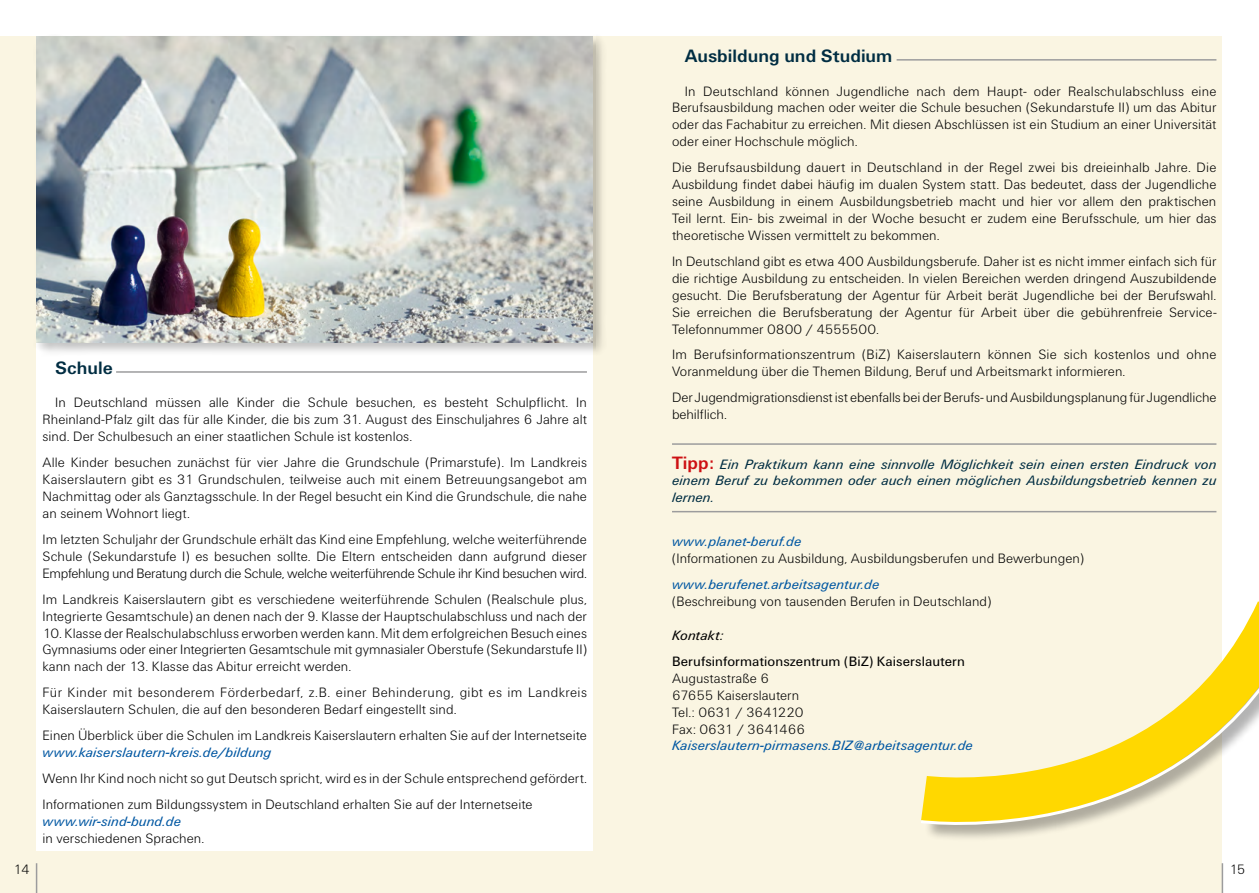
<style>
.page{position:relative;width:1259px;height:893px;background:#fff}
.page>*{position:absolute;margin:0;border:0;box-sizing:border-box;transform-origin:0 0}
.t1{font:700 18.6px "Unitus T";color:#002d42}
.t2{font:300 14.1px/17px "Unitus T";letter-spacing:.005em;color:#000;text-align:justify}
.t3{font:italic 14.1px "Unitus T";letter-spacing:.01em;color:#0057a2}
.t4{font:italic 14.1px/17px "Unitus T";letter-spacing:.01em;color:#002d42;text-align:justify}
.t5{font:14.1px "Unitus T";letter-spacing:.005em;color:#000}
.t6{font:italic 14.1px "Unitus T";letter-spacing:.01em;color:#000}
.s1{font-weight:700;font-style:normal;font-size:18.6px;color:#cd1013}
</style>
<div class="page">
<div style="left:629px;top:37px;width:593px;height:856px;background:#faf5e2"></div>
<div style="left:0;top:37px;width:629px;height:856px;background:#faf5e2"></div>
<div style="left:37px;top:28px;width:556px;height:822px;background:#fff"></div>
<hr style="left:36px;top:863px;width:1px;height:30px;background:#9c9c9d">
<hr style="left:1221px;top:863px;width:2px;height:30px;background:#9c9c9d">
<div style="left:33px;top:34px;width:574px;height:322px;background:#000;opacity:.25"></div>
<img style="left:36px;top:37px;width:557px;height:305px">
<svg style="left:921px;top:617px;width:338px;height:221px"></svg>
<hr style="left:116px;top:371px;width:471px;height:2px;background:#9c9c9d">
<hr style="left:896px;top:59px;width:320px;height:2px;background:#9c9c9d">
<hr style="left:672px;top:443px;width:544px;height:2px;background:#9c9c9d">
<hr style="left:672px;top:511px;width:544px;height:1px;background:#9c9c9d">
<h1 class="t1" style="left:55px;top:357px;width:59px">Schule</h1>
<p class="t2" style="left:43px;top:394px;width:546px;text-indent:13px">In Deutschland müssen alle Kinder die Schule besuchen, es besteht Schulpflicht. In Rheinland-Pfalz gilt das für alle Kinder, die bis zum 31. August des Einschuljahres 6 Jahre alt sind. Der Schulbesuch an einer staatlichen Schule ist kostenlos.</p>
<p class="t2" style="left:43px;top:454px;width:546px">Alle Kinder besuchen zunächst für vier Jahre die Grundschule (Primarstufe). Im Landkreis Kaiserslautern gibt es 31 Grundschulen, teilweise auch mit einem Betreuungsangebot am Nachmittag oder als Ganztagsschule. In der Regel besucht ein Kind die Grundschule, die nahe an seinem Wohnort liegt.</p>
<p class="t2" style="left:43px;top:530px;width:546px">Im letzten Schuljahr der Grundschule erhält das Kind eine Empfehlung, welche weiterführende Schule (Sekundarstufe I) es besuchen sollte. Die Eltern entscheiden dann aufgrund dieser Empfehlung und Beratung durch die Schule, welche weiterführende Schule ihr Kind besuchen wird.</p>
<p class="t2" style="left:43px;top:590px;width:546px">Im Landkreis Kaiserslautern gibt es verschiedene weiterführende Schulen (Realschule plus,<br>Integrierte Gesamtschule) an denen nach der 9. Klasse der Hauptschulabschluss und nach der</p>
<p class="t2" style="left:43px;top:624px;width:546px">10. Klasse der Realschulabschluss erworben werden kann. Mit dem erfolgreichen Besuch eines Gymnasiums oder einer Integrierten Gesamtschule mit gymnasialer Oberstufe (Sekundarstufe II) kann nach der 13. Klasse das Abitur erreicht werden.</p>
<p class="t2" style="left:43px;top:684px;width:546px">Für Kinder mit besonderem Förderbedarf, z.B. einer Behinderung, gibt es im Landkreis<br>Kaiserslautern Schulen, die auf den besonderen Bedarf eingestellt sind.</p>
<p class="t2" style="left:43px;top:727px;width:546px">Einen Überblick über die Schulen im Landkreis Kaiserslautern erhalten Sie auf der Internetseite</p>
<p class="t3" style="left:43px;top:744px;width:230px">www.kaiserslautern-kreis.de/bildung</p>
<p class="t2" style="left:43px;top:765px;width:546px;line-height:26px">Wenn Ihr Kind noch nicht so gut Deutsch spricht, wird es in der Schule entsprechend gefördert.<br>Informationen zum Bildungssystem in Deutschland erhalten Sie auf der Internetseite</p>
<p class="t3" style="left:43px;top:813px;width:140px">www.wir-sind-bund.de</p>
<p class="t2" style="left:43px;top:829px;width:163px">in verschiedenen Sprachen.</p>
<h1 class="t1" style="left:685px;top:45px;width:209px">Ausbildung und Studium</h1>
<p class="t2" style="left:672px;top:82px;width:546px;text-indent:13px">In Deutschland können Jugendliche nach dem Haupt- oder Realschulabschluss eine Berufsausbildung machen oder weiter die Schule besuchen (Sekundarstufe II) um das Abitur oder das Fachabitur zu erreichen. Mit diesen Abschlüssen ist ein Studium an einer Universität oder einer Hochschule möglich.</p>
<p class="t2" style="left:672px;top:159px;width:546px">Die Berufsausbildung dauert in Deutschland in der Regel zwei bis dreieinhalb Jahre. Die Ausbildung findet dabei häufig im dualen System statt. Das bedeutet, dass der Jugendliche seine Ausbildung in einem Ausbildungsbetrieb macht und hier vor allem den praktischen Teil lernt. Ein- bis zweimal in der Woche besucht er zudem eine Berufsschule, um hier das theoretische Wissen vermittelt zu bekommen.</p>
<p class="t2" style="left:672px;top:252px;width:546px">In Deutschland gibt es etwa 400 Ausbildungsberufe. Daher ist es nicht immer einfach sich für die richtige Ausbildung zu entscheiden. In vielen Bereichen werden dringend Auszubildende gesucht. Die Berufsberatung der Agentur für Arbeit berät Jugendliche bei der Berufswahl.<br>Sie erreichen die Berufsberatung der Agentur für Arbeit über die gebührenfreie Service-Telefonnummer 0800 / 4555500.</p>
<p class="t2" style="left:672px;top:346px;width:546px">Im Berufsinformationszentrum (BiZ) Kaiserslautern können Sie sich kostenlos und ohne<br>Voranmeldung über die Themen Bildung, Beruf und Arbeitsmarkt informieren.</p>
<p class="t2" style="left:672px;top:389px;width:546px">Der Jugendmigrationsdienst ist ebenfalls bei der Berufs- und Ausbildungsplanung für Jugendliche behilflich.</p>
<p class="t4" style="left:672px;top:455px;width:546px"><span class="s1">Tipp:</span> Ein Praktikum kann eine sinnvolle Möglichkeit sein einen ersten Eindruck von einem Beruf zu bekommen oder auch einen möglichen Ausbildungsbetrieb kennen zu lernen.</p>
<p class="t3" style="left:672px;top:533px;width:131px">www.planet-beruf.de</p>
<p class="t2" style="left:672px;top:550px;width:413px">(Informationen zu Ausbildung, Ausbildungsberufen und Bewerbungen)</p>
<p class="t3" style="left:672px;top:576px;width:209px">www.berufenet.arbeitsagentur.de</p>
<p class="t2" style="left:672px;top:593px;width:321px">(Beschreibung von tausenden Berufen in Deutschland)</p>
<p class="t6" style="left:672px;top:627px;width:53px">Kontakt:</p>
<p class="t5" style="left:672px;top:653px;width:294px">Berufsinformationszentrum (BiZ) Kaiserslautern</p>
<p class="t2" style="left:672px;top:669px;width:135px;text-align:left">Augustastraße 6<br>67655 Kaiserslautern<br>Tel.: 0631 / 3641220<br>Fax: 0631 / 3641466</p>
<p class="t3" style="left:672px;top:737px;width:302px">Kaiserslautern-pirmasens.BIZ@arbeitsagentur.de</p>
<p class="t2" style="left:13px;top:861px;width:18px">14</p>
<p class="t2" style="left:1229px;top:861px;width:18px">15</p>
</div>
